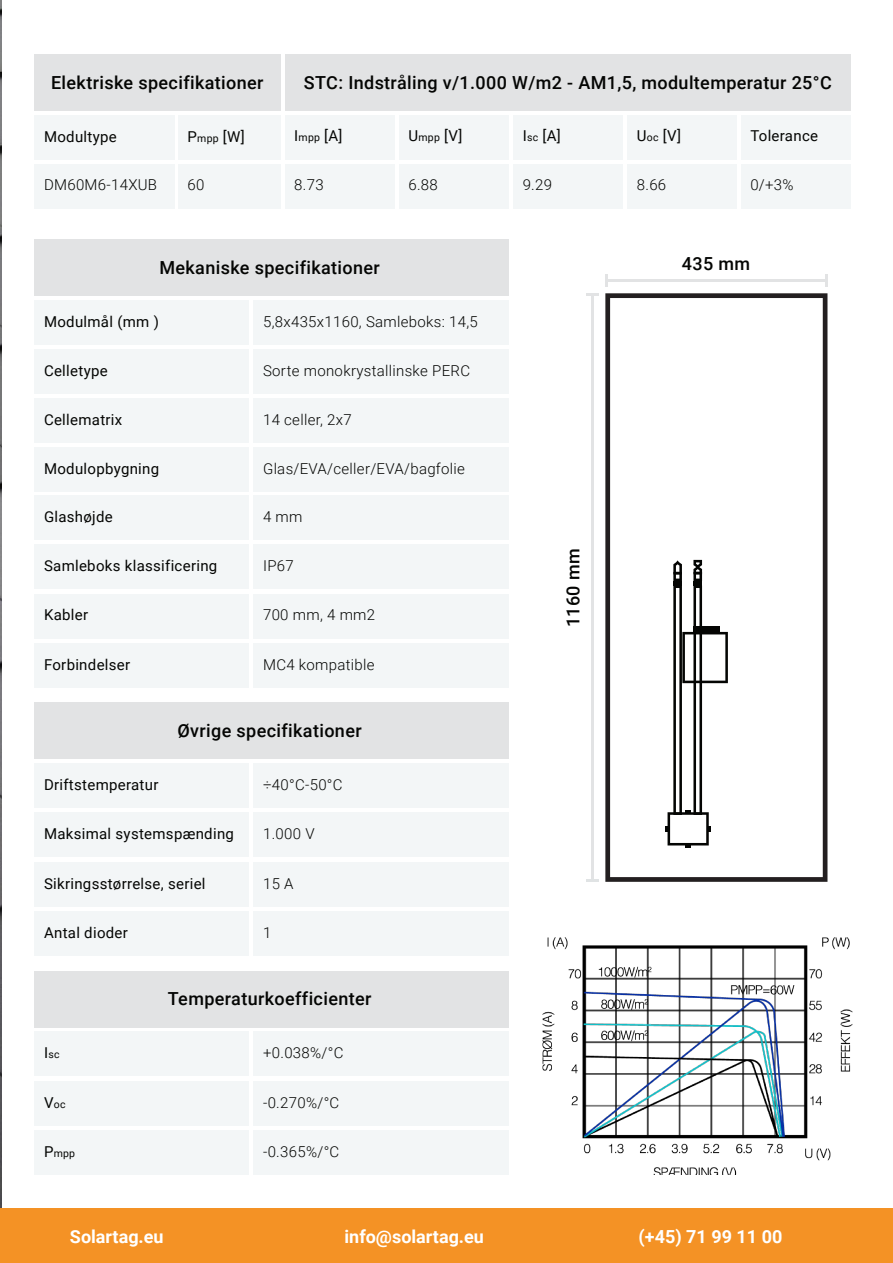
<style>
.page{position:relative;width:893px;height:1263px;background:#fff}
.page>*{position:absolute;margin:0;border:0;box-sizing:border-box;transform-origin:0 0}
.t1{font:500 18px "Roboto";letter-spacing:.02em;color:#040503}
.t2{font:700 18px "Roboto";color:#fff}
.t3{font:15px "Roboto";letter-spacing:.02em;color:#040503}
.t4{font:300 15px "Roboto";letter-spacing:.02em;color:#040503}
.t5{font:10.5px "Roboto";letter-spacing:.02em;color:#040503}
.s1{font-size:10.5px}
.s2{font-size:15px}
</style>
<div class="page">
<img style="left:0;top:489px;width:2px;height:720px">
<hr style="left:0;top:0;width:2px;height:489px;background:#040503">
<div style="left:0;top:1209px;width:893px;height:54px;background:#f49225"></div>
<div style="left:34px;top:54px;width:247px;height:57px;background:#e2e3e4"></div>
<div style="left:34px;top:239px;width:475px;height:57px;background:#e2e3e4"></div>
<div style="left:34px;top:703px;width:475px;height:56px;background:#e2e3e4"></div>
<div style="left:34px;top:971px;width:475px;height:56px;background:#e2e3e4"></div>
<div style="left:285px;top:54px;width:566px;height:57px;background:#e2e3e4"></div>
<div style="left:34px;top:115px;width:140px;height:45px;background:#f3f6f7"></div>
<div style="left:34px;top:300px;width:215px;height:45px;background:#f3f6f7"></div>
<div style="left:34px;top:763px;width:215px;height:45px;background:#f3f6f7"></div>
<div style="left:34px;top:1031px;width:215px;height:45px;background:#f3f6f7"></div>
<div style="left:34px;top:495px;width:215px;height:45px;background:#f3f6f7"></div>
<div style="left:34px;top:398px;width:215px;height:45px;background:#f3f6f7"></div>
<div style="left:34px;top:862px;width:215px;height:44px;background:#f3f6f7"></div>
<div style="left:34px;top:1130px;width:215px;height:45px;background:#f3f6f7"></div>
<div style="left:34px;top:593px;width:215px;height:45px;background:#f3f6f7"></div>
<div style="left:34px;top:349px;width:215px;height:45px;background:#f3f6f7"></div>
<div style="left:34px;top:812px;width:215px;height:45px;background:#f3f6f7"></div>
<div style="left:34px;top:1081px;width:215px;height:44px;background:#f3f6f7"></div>
<div style="left:34px;top:544px;width:215px;height:45px;background:#f3f6f7"></div>
<div style="left:34px;top:447px;width:215px;height:45px;background:#f3f6f7"></div>
<div style="left:34px;top:911px;width:215px;height:45px;background:#f3f6f7"></div>
<div style="left:34px;top:643px;width:215px;height:45px;background:#f3f6f7"></div>
<div style="left:253px;top:300px;width:256px;height:45px;background:#f3f6f7"></div>
<div style="left:253px;top:763px;width:256px;height:45px;background:#f3f6f7"></div>
<div style="left:253px;top:1031px;width:256px;height:45px;background:#f3f6f7"></div>
<div style="left:253px;top:495px;width:256px;height:45px;background:#f3f6f7"></div>
<div style="left:253px;top:398px;width:256px;height:45px;background:#f3f6f7"></div>
<div style="left:253px;top:862px;width:256px;height:44px;background:#f3f6f7"></div>
<div style="left:253px;top:1130px;width:256px;height:45px;background:#f3f6f7"></div>
<div style="left:253px;top:593px;width:256px;height:45px;background:#f3f6f7"></div>
<div style="left:253px;top:349px;width:256px;height:45px;background:#f3f6f7"></div>
<div style="left:253px;top:812px;width:256px;height:45px;background:#f3f6f7"></div>
<div style="left:253px;top:1081px;width:256px;height:44px;background:#f3f6f7"></div>
<div style="left:253px;top:544px;width:256px;height:45px;background:#f3f6f7"></div>
<div style="left:253px;top:447px;width:256px;height:45px;background:#f3f6f7"></div>
<div style="left:253px;top:911px;width:256px;height:45px;background:#f3f6f7"></div>
<div style="left:253px;top:643px;width:256px;height:45px;background:#f3f6f7"></div>
<div style="left:178px;top:115px;width:103px;height:45px;background:#f3f6f7"></div>
<div style="left:34px;top:164px;width:140px;height:45px;background:#f3f6f7"></div>
<div style="left:178px;top:164px;width:103px;height:45px;background:#f3f6f7"></div>
<div style="left:285px;top:164px;width:110px;height:45px;background:#f3f6f7"></div>
<div style="left:285px;top:115px;width:110px;height:45px;background:#f3f6f7"></div>
<div style="left:399px;top:164px;width:110px;height:45px;background:#f3f6f7"></div>
<div style="left:399px;top:115px;width:110px;height:45px;background:#f3f6f7"></div>
<div style="left:513px;top:164px;width:110px;height:45px;background:#f3f6f7"></div>
<div style="left:513px;top:115px;width:110px;height:45px;background:#f3f6f7"></div>
<div style="left:627px;top:164px;width:110px;height:45px;background:#f3f6f7"></div>
<div style="left:627px;top:115px;width:110px;height:45px;background:#f3f6f7"></div>
<div style="left:741px;top:164px;width:110px;height:45px;background:#f3f6f7"></div>
<div style="left:741px;top:115px;width:110px;height:45px;background:#f3f6f7"></div>
<img style="left:543px;top:937px;width:309px;height:238px">
<svg style="left:605px;top:293px;width:222px;height:589px"></svg>
<svg style="left:665px;top:560px;width:63px;height:288px"></svg>
<hr style="left:605px;top:280px;width:222px;height:2px;background:#e2e3e4">
<hr style="left:592px;top:294px;width:2px;height:587px;background:#e2e3e4">
<svg style="left:605px;top:274px;width:2px;height:13px"></svg>
<svg style="left:586px;top:880px;width:13px;height:2px"></svg>
<svg style="left:825px;top:274px;width:2px;height:13px"></svg>
<svg style="left:586px;top:293px;width:13px;height:2px"></svg>
<p class="t1" style="left:51px;top:70px;width:214px">Elektriske specifikationer</p>
<p class="t1" style="left:304px;top:70px;width:529px">STC: Indstråling v/1.000 W/m2 - AM1,5, modultemperatur 25°C</p>
<p class="t3" style="left:44px;top:126px;width:74px">Modultype</p>
<p class="t3" style="left:187px;top:126px;width:59px">P<span class="s1">mpp</span> [W]</p>
<p class="t3" style="left:294px;top:125px;width:50px">I<span class="s1">mpp</span> [A]</p>
<p class="t3" style="left:408px;top:125px;width:55px">U<span class="s1">mpp</span> [V]</p>
<p class="t3" style="left:523px;top:125px;width:40px">I<span class="s1">sc</span> [A]</p>
<p class="t3" style="left:637px;top:125px;width:46px">U<span class="s1">oc</span> [V]</p>
<p class="t3" style="left:750px;top:125px;width:69px">Tolerance</p>
<p class="t4" style="left:44px;top:174px;width:115px">DM60M6-14XUB</p>
<p class="t4" style="left:187px;top:174px;width:18px">60</p>
<p class="t4" style="left:294px;top:174px;width:31px">8.73</p>
<p class="t4" style="left:408px;top:174px;width:31px">6.88</p>
<p class="t4" style="left:523px;top:174px;width:31px">9.29</p>
<p class="t4" style="left:637px;top:174px;width:31px">8.66</p>
<p class="t4" style="left:750px;top:174px;width:45px">0/+3%</p>
<p class="t1" style="left:159px;top:255px;width:222px">Mekaniske specifikationer</p>
<p class="t1" style="left:682px;top:251px;width:70px">435 mm</p>
<p class="t3" style="left:44px;top:311px;width:116px">Modulmål (mm )</p>
<p class="t4" style="left:263px;top:311px;width:216px">5,8x435x1160, Samleboks: 14,5</p>
<p class="t3" style="left:44px;top:360px;width:65px">Celletype</p>
<p class="t4" style="left:263px;top:360px;width:208px">Sorte monokrystallinske PERC</p>
<p class="t3" style="left:44px;top:409px;width:80px">Cellematrix</p>
<p class="t4" style="left:263px;top:409px;width:90px">14 celler, 2x7</p>
<p class="t3" style="left:44px;top:458px;width:117px">Modulopbygning</p>
<p class="t4" style="left:263px;top:458px;width:203px">Glas/EVA/celler/EVA/bagfolie</p>
<p class="t3" style="left:44px;top:506px;width:70px">Glashøjde</p>
<p class="t4" style="left:263px;top:506px;width:41px">4 mm</p>
<p class="t3" style="left:44px;top:555px;width:175px">Samleboks klassificering</p>
<p class="t4" style="left:263px;top:555px;width:32px">IP67</p>
<p class="t3" style="left:44px;top:605px;width:46px">Kabler</p>
<p class="t4" style="left:263px;top:605px;width:114px">700 mm, 4 mm2</p>
<p class="t3" style="left:44px;top:654px;width:88px">Forbindelser</p>
<p class="t4" style="left:263px;top:654px;width:113px">MC4 kompatible</p>
<p class="t3" style="left:44px;top:774px;width:116px">Driftstemperatur</p>
<p class="t1" style="left:178px;top:718px;width:186px">Øvrige specifikationer</p>
<p class="t4" style="left:263px;top:774px;width:81px">÷40°C-50°C</p>
<p class="t3" style="left:44px;top:823px;width:191px">Maksimal systemspænding</p>
<p class="t4" style="left:263px;top:824px;width:53px">1.000 V</p>
<p class="t3" style="left:44px;top:873px;width:163px">Sikringsstørrelse, seriel</p>
<p class="t4" style="left:263px;top:873px;width:32px">15 A</p>
<p class="t3" style="left:44px;top:922px;width:85px">Antal dioder</p>
<p class="t4" style="left:263px;top:922px;width:10px">1</p>
<p class="t1" style="left:168px;top:986px;width:205px">Temperaturkoefficienter</p>
<p class="t5" style="left:44px;top:1047px;width:17px"><span class="s2">I</span>sc</p>
<p class="t4" style="left:263px;top:1042px;width:82px">+0.038%/°C</p>
<p class="t5" style="left:44px;top:1096px;width:23px"><span class="s2">V</span>oc</p>
<p class="t4" style="left:263px;top:1092px;width:78px">-0.270%/°C</p>
<p class="t5" style="left:44px;top:1145px;width:33px"><span class="s2">P</span>mpp</p>
<p class="t4" style="left:263px;top:1141px;width:78px">-0.365%/°C</p>
<p class="t1" style="left:560px;top:627px;width:80px;rotate:-90deg">1160 mm</p>
<p class="t2" style="left:70px;top:1223px;width:95px">Solartag.eu</p>
<p class="t2" style="left:344px;top:1223px;width:141px">info@solartag.eu</p>
<p class="t2" style="left:639px;top:1223px;width:145px">(+45) 71 99 11 00</p>
</div>
